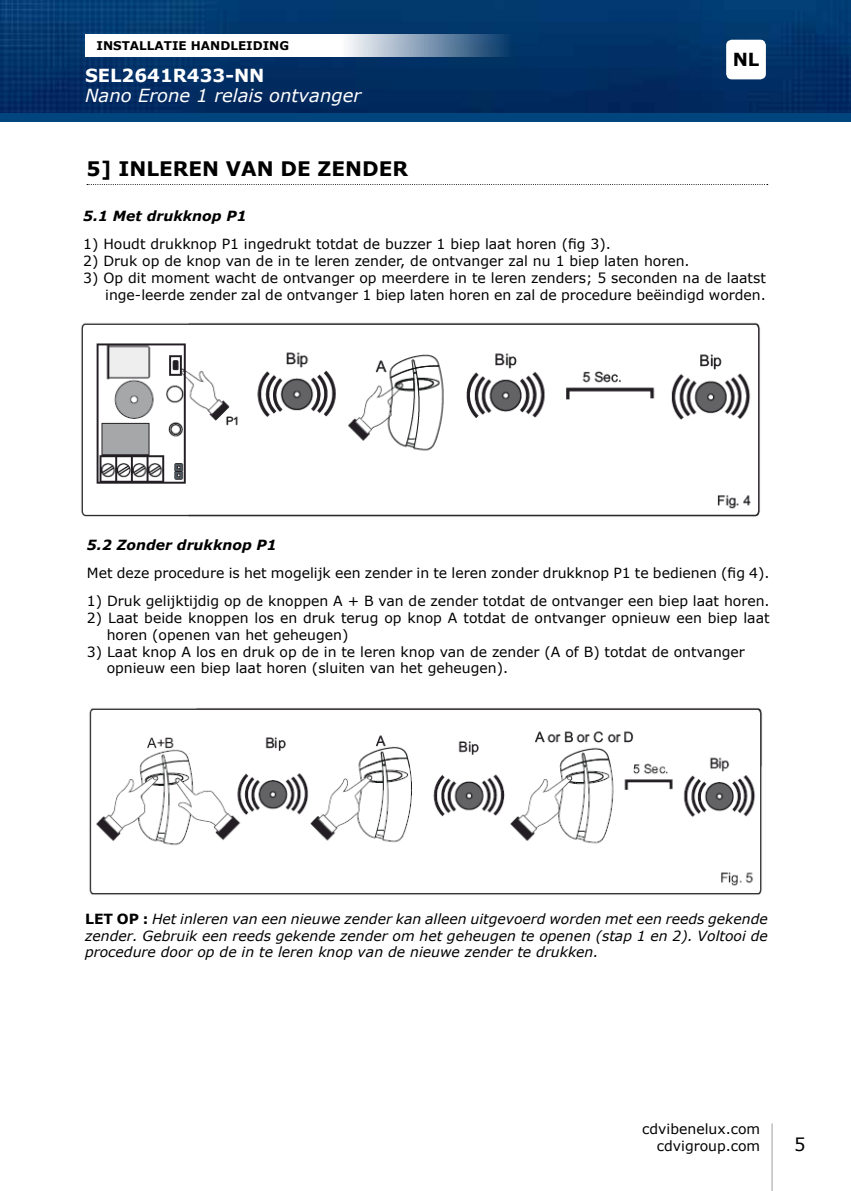
<style>
.page{position:relative;width:851px;height:1191px;background:#fff}
.page>*{position:absolute;margin:0;border:0;box-sizing:border-box;transform-origin:0 0}
.t1{font:700 20px "Verdana";color:#000}
.t2{font:italic 18px "Verdana";color:#fff}
.t3{font:700 18px "Verdana";color:#fff}
.t4{font:700 18px "Verdana";color:#000}
.t5{font:18px "Verdana";color:#000}
.t6{font:14px/16.8px "Verdana";color:#000;text-align:right}
.t7{font:italic 14px/16.8px "Verdana";color:#000;text-align:justify}
.t8{font:italic 700 14px "Verdana";color:#000}
.t9{font:700 12px "Verdana";color:#000}
.s1{font-weight:700;font-style:normal}
</style>
<div class="page">
<hr style="left:771px;top:1123px;width:1px;height:68px;background:#9c9e9f">
<img style="left:0;top:0;width:850px;height:113px">
<svg style="left:85px;top:34px;width:425px;height:23px"></svg>
<div style="left:726px;top:40px;width:39px;height:39px;background:#fff;border-radius:6px"></div>
<div style="left:0;top:113px;width:850px;height:9px;background:#00457d"></div>
<svg style="left:86px;top:184px;width:683px;height:1px"></svg>
<img style="left:81px;top:322px;width:679px;height:187px">
<svg style="left:81px;top:509px;width:679px;height:8px"></svg>
<img style="left:89px;top:708px;width:674px;height:175px">
<svg style="left:89px;top:883px;width:673px;height:12px"></svg>
<p class="t9" style="left:96px;top:37px;width:194px">INSTALLATIE HANDLEIDING</p>
<p class="t3" style="left:85px;top:63px;width:181px">SEL2641R433-NN</p>
<p class="t2" style="left:85px;top:83px;width:277px">Nano Erone 1 relais ontvanger</p>
<p class="t4" style="left:732px;top:47px;width:28px">NL</p>
<h1 class="t1" style="left:86px;top:154px;width:323px">5] INLEREN VAN DE ZENDER</h1>
<p class="t8" style="left:83px;top:206px;width:165px">5.1 Met drukknop P1</p>
<p class="t6" style="left:83px;top:235px;width:529px">1) Houdt drukknop P1 ingedrukt totdat de buzzer 1 biep laat horen (fig 3).</p>
<p class="t6" style="left:83px;top:252px;width:608px">2) Druk op de knop van de in te leren zender, de ontvanger zal nu 1 biep laten horen.</p>
<p class="t6" style="left:83px;top:269px;width:684px">3) Op dit moment wacht de ontvanger op meerdere in te leren zenders; 5 seconden na de laatst inge-leerde zender zal de ontvanger 1 biep laten horen en zal de procedure beëindigd worden.</p>
<p class="t8" style="left:87px;top:535px;width:191px">5.2 Zonder drukknop P1</p>
<p class="t6" style="left:87px;top:564px;width:684px">Met deze procedure is het mogelijk een zender in te leren zonder drukknop P1 te bedienen (fig 4).</p>
<p class="t6" style="left:87px;top:592px;width:684px">1) Druk gelijktijdig op de knoppen A + B van de zender totdat de ontvanger een biep laat horen.</p>
<p class="t6" style="left:107px;top:609px;width:664px;text-align:left;text-indent:-20px">2) Laat beide knoppen los en druk terug op knop A totdat de ontvanger opnieuw een biep laat horen (openen van het geheugen)</p>
<p class="t6" style="left:107px;top:643px;width:639px;text-align:left;text-indent:-20px">3) Laat knop A los en druk op de in te leren knop van de zender (A of B) totdat de ontvanger opnieuw een biep laat horen (sluiten van het geheugen).</p>
<p class="t7" style="left:85px;top:910px;width:684px"><span class="s1">LET OP :</span> Het inleren van een nieuwe zender kan alleen uitgevoerd worden met een reeds gekende zender. Gebruik een reeds gekende zender om het geheugen te openen (stap 1 en 2). Voltooi de procedure door op de in te leren knop van de nieuwe zender te drukken.</p>
<p class="t6" style="left:642px;top:1120px;width:119px">cdvibenelux.com cdvigroup.com</p>
<p class="t5" style="left:794px;top:1132px;width:13px">5</p>
</div>
